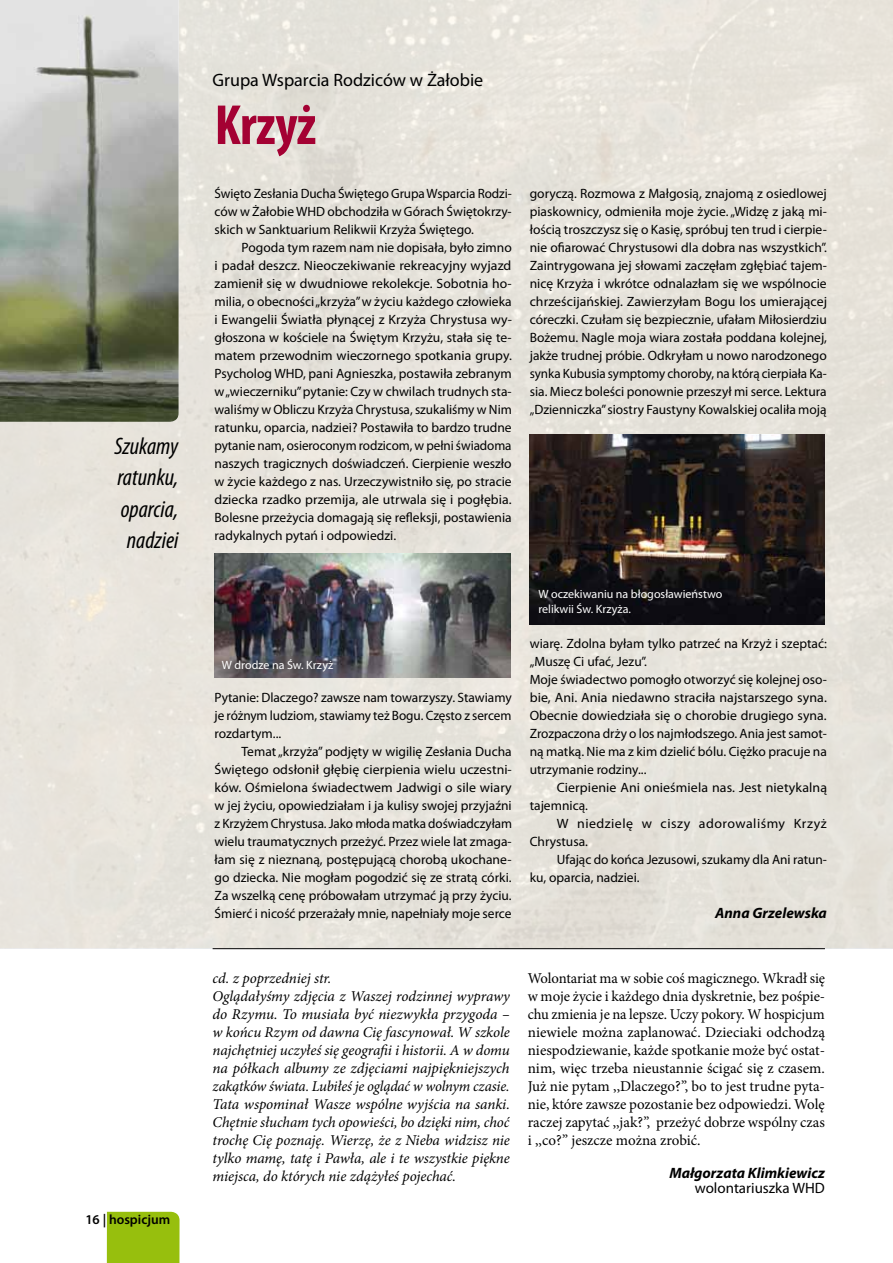
<style>
.page{position:relative;width:893px;height:1263px;background:#fff}
.page>*{position:absolute;margin:0;border:0;box-sizing:border-box;transform-origin:0 0}
.t1{font:700 condensed 57px "Myriad Pro";letter-spacing:-.015em;color:#a40133}
.t2{font:italic condensed 24px/31.5px "Myriad Pro";color:#000;text-align:center}
.t3{font:18px "Myriad Pro";color:#000}
.t4{font:italic 15px/18px "Minion Pro";letter-spacing:-.005em;color:#000}
.t5{font:15px/18px "Minion Pro";color:#000;text-align:justify}
.t6{font:italic 700 15px "Myriad Pro";color:#000}
.t7{font:15px "Myriad Pro";color:#000}
.t8{font:13.5px/18px "Myriad Pro";color:#000;text-align:justify}
.t9{font:13.5px/18px "Myriad Pro";letter-spacing:.035em;color:#000}
.t10{font:600 13.5px "Myriad Pro";color:#000}
.t11{font:12px/15px "Myriad Pro";color:#fff}
</style>
<div class="page">
<div style="left:0;top:0;width:893px;height:948px;background:#e7e3db"></div>
<div style="left:107px;top:1212px;width:73px;height:51px;background:#97bf0d"></div>
<img style="left:0;top:0;width:179px;height:422px">
<img style="left:215px;top:554px;width:295px;height:124px">
<img style="left:529px;top:435px;width:296px;height:189px">
<hr style="left:213px;top:948px;width:612px;height:1px;background:#000">
<h2 class="t2" style="left:114px;top:430px;width:65px">Szukamy ratunku, oparcia, nadziei</h2>
<p class="t10" style="left:85px;top:1211px;width:86px">16 | hospicjum</p>
<h3 class="t3" style="left:213px;top:69px;width:272px">Grupa Wsparcia Rodziców w Żałobie</h3>
<h1 class="t1" style="left:215px;top:89px;width:103px">Krzyż</h1>
<p class="t8" style="left:215px;top:184px;width:299px">Święto Zesłania Ducha Świętego Grupa Wsparcia Rodzi&shy;ców w Żałobie WHD obchodziła w Górach Świętokrzy&shy;skich w Sanktuarium Relikwii Krzyża Świętego.</p>
<p class="t8" style="left:215px;top:238px;width:299px;text-indent:27px">Pogoda tym razem nam nie dopisała, było zimno i padał deszcz. Nieoczekiwanie rekreacyjny wyjazd zamienił się w dwudniowe rekolekcje. Sobotnia ho&shy;milia, o obecności „krzyża” w życiu każdego człowieka i Ewangelii Światła płynącej z Krzyża Chrystusa wy&shy;głoszona w kościele na Świętym Krzyżu, stała się te&shy;matem przewodnim wieczornego spotkania grupy.<br>Psycholog WHD, pani Agnieszka, postawiła zebranym w „wieczerniku” pytanie: Czy w chwilach trudnych sta&shy;waliśmy w Obliczu Krzyża Chrystusa, szukaliśmy w Nim ratunku, oparcia, nadziei? Postawiła to bardzo trudne pytanie nam, osieroconym rodzicom, w pełni świadoma naszych tragicznych doświadczeń. Cierpienie weszło w życie każdego z nas. Urzeczywistniło się, po stracie dziecka rzadko przemija, ale utrwala się i pogłębia.<br>Bolesne przeżycia domagają się refleksji, postawienia radykalnych pytań i odpowiedzi.</p>
<p class="t8" style="left:530px;top:184px;width:299px">goryczą. Rozmowa z Małgosią, znajomą z osiedlowej piaskownicy, odmieniła moje życie. „Widzę z jaką mi&shy;łością troszczysz się o Kasię, spróbuj ten trud i cierpie&shy;nie ofiarować Chrystusowi dla dobra nas wszystkich”.<br>Zaintrygowana jej słowami zaczęłam zgłębiać tajem&shy;nicę Krzyża i wkrótce odnalazłam się we wspólnocie chrześcijańskiej. Zawierzyłam Bogu los umierającej córeczki. Czułam się bezpiecznie, ufałam Miłosierdziu Bożemu. Nagle moja wiara została poddana kolejnej, jakże trudnej próbie. Odkryłam u nowo narodzonego synka Kubusia symptomy choroby, na którą cierpiała Ka&shy;sia. Miecz boleści ponownie przeszył mi serce. Lektura „Dzienniczka” siostry Faustyny Kowalskiej ocaliła moją</p>
<p class="t11" style="left:222px;top:657px;width:113px">W drodze na Św. Krzyż</p>
<p class="t8" style="left:215px;top:688px;width:299px">Pytanie: Dlaczego? zawsze nam towarzyszy. Stawiamy je różnym ludziom, stawiamy też Bogu. Często z sercem rozdartym...</p>
<p class="t8" style="left:215px;top:742px;width:299px;text-indent:27px">Temat „krzyża” podjęty w wigilię Zesłania Ducha Świętego odsłonił głębię cierpienia wielu uczestni&shy;ków. Ośmielona świadectwem Jadwigi o sile wiary w jej życiu, opowiedziałam i ja kulisy swojej przyjaźni z Krzyżem Chrystusa. Jako młoda matka doświadczyłam wielu traumatycznych przeżyć. Przez wiele lat zmaga&shy;łam się z nieznaną, postępującą chorobą ukochane&shy;go dziecka. Nie mogłam pogodzić się ze stratą córki.<br>Za wszelką cenę próbowałam utrzymać ją przy życiu.<br>Śmierć i nicość przerażały mnie, napełniały moje serce</p>
<p class="t11" style="left:538px;top:586px;width:185px">W oczekiwaniu na błogosławieństwo relikwii Św. Krzyża.</p>
<p class="t8" style="left:530px;top:634px;width:299px;text-align:left">wiarę. Zdolna byłam tylko patrzeć na Krzyż i szeptać: „Muszę Ci ufać, Jezu”.<br>Moje świadectwo pomogło otworzyć się kolejnej oso&shy;bie, Ani. Ania niedawno straciła najstarszego syna.<br>Obecnie dowiedziała się o chorobie drugiego syna.<br>Zrozpaczona drży o los najmłodszego. Ania jest samot&shy;ną matką. Nie ma z kim dzielić bólu. Ciężko pracuje na utrzymanie rodziny...</p>
<p class="t8" style="left:530px;top:778px;width:299px;text-indent:27px">Cierpienie Ani onieśmiela nas. Jest nietykalną tajemnicą.</p>
<p class="t9" style="left:530px;top:814px;width:299px;text-indent:27px">W niedzielę w ciszy adorowaliśmy Krzyż<br>Chrystusa.</p>
<p class="t8" style="left:530px;top:850px;width:299px;text-indent:27px">Ufając do końca Jezusowi, szukamy dla Ani ratun&shy;ku, oparcia, nadziei.</p>
<p class="t6" style="left:715px;top:903px;width:113px">Anna Grzelewska</p>
<p class="t4" style="left:213px;top:969px;width:299px">cd. z poprzedniej str.<br>Oglądałyśmy zdjęcia z Waszej rodzinnej wyprawy do Rzymu. To musiała być niezwykła przygoda – w końcu Rzym od dawna Cię fascynował. W szkole najchętniej uczyłeś się geografii i historii. A w domu na półkach albumy ze zdjęciami najpiękniejszych zakątków świata. Lubiłeś je oglądać w wolnym czasie.<br>Tata wspominał Wasze wspólne wyjścia na sanki.<br>Chętnie słucham tych opowieści, bo dzięki nim, choć trochę Cię poznaję. Wierzę, że z Nieba widzisz nie tylko mamę, tatę i Pawła, ale i te wszystkie piękne miejsca, do których nie zdążyłeś pojechać.</p>
<p class="t5" style="left:528px;top:969px;width:299px">Wolontariat ma w sobie coś magicznego. Wkradł się w moje życie i każdego dnia dyskretnie, bez pośpie&shy;chu zmienia je na lepsze. Uczy pokory. W hospicjum niewiele można zaplanować. Dzieciaki odchodzą niespodziewanie, każde spotkanie może być ostat&shy;nim, więc trzeba nieustannie ścigać się z czasem.<br>Już nie pytam ,,Dlaczego?”, bo to jest trudne pyta&shy;nie, które zawsze pozostanie bez odpowiedzi. Wolę raczej zapytać ,,jak?”, przeżyć dobrze wspólny czas i ,,co?” jeszcze można zrobić.</p>
<p class="t6" style="left:669px;top:1163px;width:157px">Małgorzata Klimkiewicz</p>
<p class="t7" style="left:695px;top:1179px;width:132px">wolontariuszka WHD</p>
</div>
